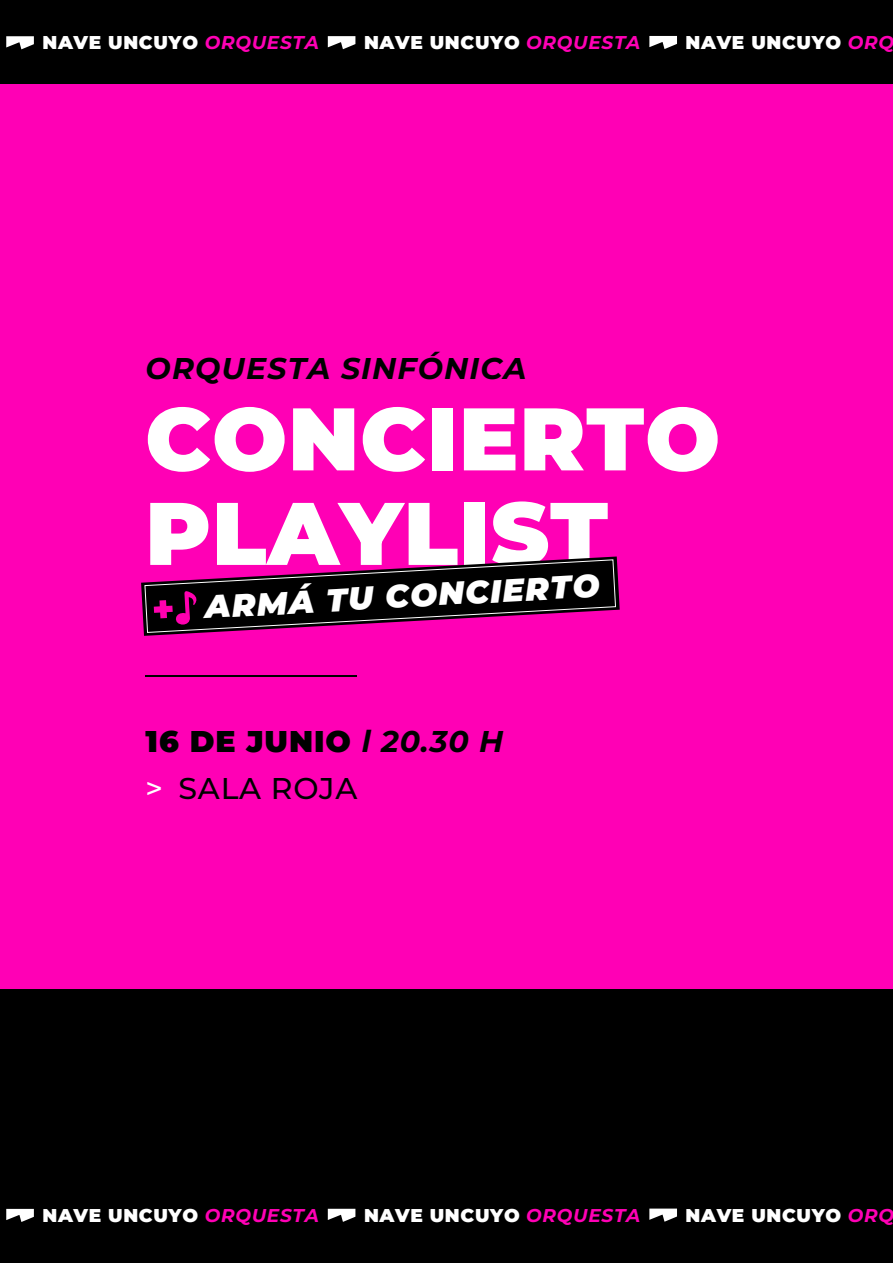
<style>
.page{position:relative;width:893px;height:1263px;background:#fff}
.page>*{position:absolute;margin:0;border:0;box-sizing:border-box;transform-origin:0 0}
.t1{font:900 88.65px/94.5px "Montserrat";letter-spacing:.01em;color:#fff}
.t2{font:italic 900 32.1px "Montserrat";color:#fff}
.t3{font:900 30px/46.5px "Montserrat";letter-spacing:.03em;color:#000}
.t4{font:italic 700 30px "Montserrat";letter-spacing:.035em;color:#000}
.t5{font:900 18.6px "Montserrat";letter-spacing:.035em;color:#fff}
.s1{font-weight:700;font-style:italic;color:#ff00b5}
.s2{font-weight:700;font-style:italic}
.s3{font-weight:500;color:#fff}
.s4{font-weight:500}
</style>
<div class="page">
<div style="left:0;top:0;width:893px;height:997px;background:#ff00b5"></div>
<div style="left:0;top:0;width:893px;height:83px;background:#000"></div>
<svg style="left:6px;top:36px;width:28px;height:13px"></svg>
<svg style="left:328px;top:36px;width:27px;height:13px"></svg>
<svg style="left:649px;top:36px;width:28px;height:13px"></svg>
<div style="left:0;top:989px;width:893px;height:274px;background:#000"></div>
<svg style="left:6px;top:1209px;width:28px;height:13px"></svg>
<svg style="left:328px;top:1209px;width:27px;height:13px"></svg>
<svg style="left:649px;top:1208px;width:28px;height:14px"></svg>
<hr style="left:146px;top:675px;width:211px;height:2px;background:#000">
<svg style="left:141px;top:556px;width:479px;height:80px"></svg>
<p class="t5" style="left:42px;top:30px;width:278px">NAVE UNCUYO <span class="s1">ORQUESTA</span></p>
<p class="t5" style="left:364px;top:30px;width:278px">NAVE UNCUYO <span class="s1">ORQUESTA</span></p>
<p class="t5" style="left:686px;top:30px;width:210px">NAVE UNCUYO <span class="s1">ORQ</span></p>
<h3 class="t4" style="left:146px;top:348px;width:382px">ORQUESTA SINFÓNICA</h3>
<h1 class="t1" style="left:145px;top:389px;width:576px">CONCIERTO<br>PLAYLIST</h1>
<h2 class="t2" style="left:204px;top:585px;width:397px;rotate:-3deg">ARMÁ TU CONCIERTO</h2>
<h3 class="t3" style="left:146px;top:717px;width:359px">16 DE JUNIO <span class="s2">l 20.30 H </span><span class="s3">&gt;</span> <span class="s4">SALA ROJA</span></h3>
<p class="t5" style="left:42px;top:1203px;width:278px">NAVE UNCUYO <span class="s1">ORQUESTA</span></p>
<p class="t5" style="left:364px;top:1203px;width:278px">NAVE UNCUYO <span class="s1">ORQUESTA</span></p>
<p class="t5" style="left:686px;top:1203px;width:210px">NAVE UNCUYO <span class="s1">ORQ</span></p>
</div>
